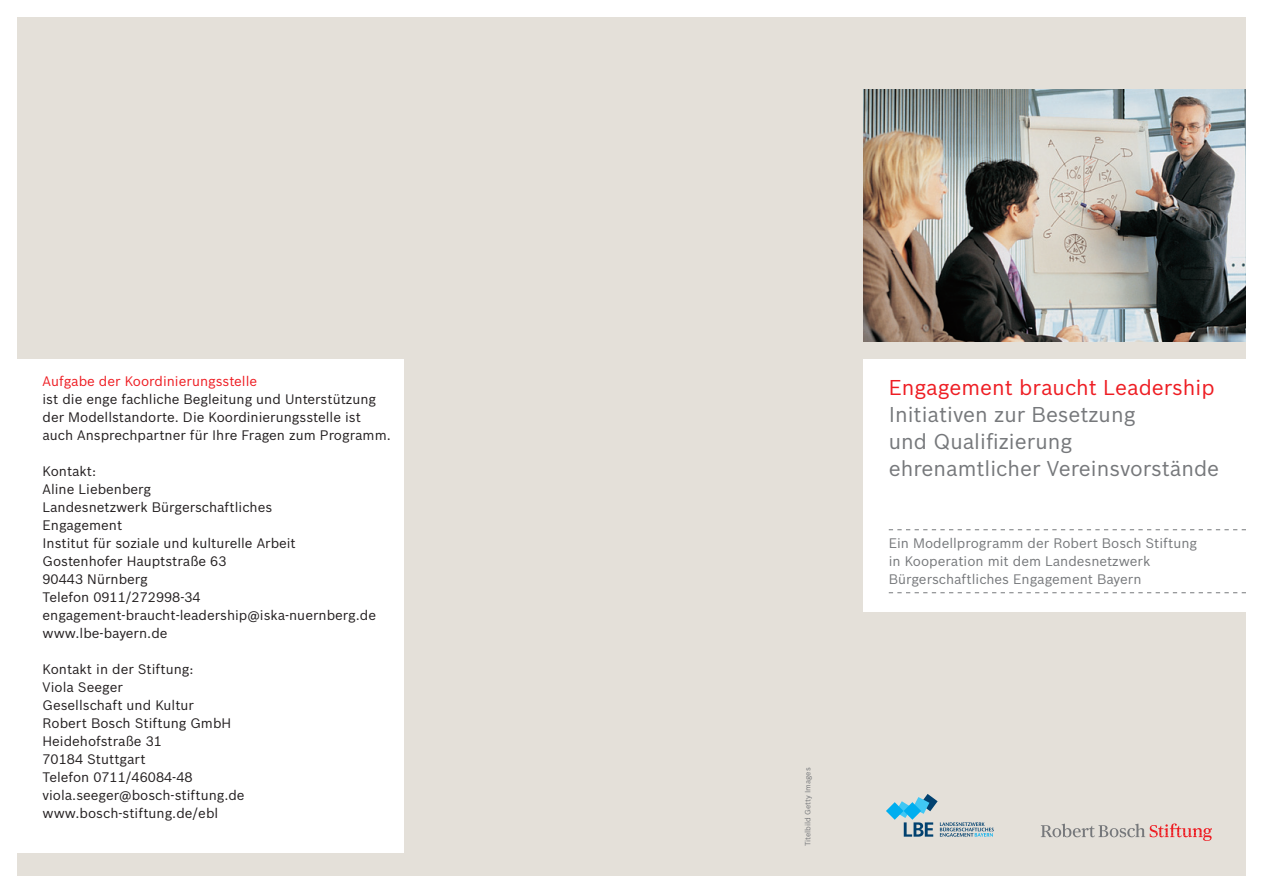
<style>
.page{position:relative;width:1263px;height:893px;background:#fff}
.page>*{position:absolute;margin:0;border:0;box-sizing:border-box;transform-origin:0 0}
.t1{font:21px/27px "Bosch Sans";color:#76787b}
.t2{font:21px "Bosch Sans";color:#ee1d23}
.t3{font:13.5px/18px "Bosch Sans";color:#231f20}
.t4{font:13.5px/18px "Bosch Sans";color:#76787b}
.t5{font:13.5px "Bosch Sans";color:#ee1d23}
.t6{font:7.5px "Bosch Sans";color:#76787b}
</style>
<div class="page">
<div style="left:17px;top:17px;width:1229px;height:859px;background:#e4e0d9"></div>
<div style="left:0;top:359px;width:404px;height:494px;background:#fff"></div>
<div style="left:863px;top:359px;width:400px;height:252px;background:#fff"></div>
<svg style="left:889px;top:592px;width:357px;height:1px"></svg>
<svg style="left:889px;top:529px;width:357px;height:1px"></svg>
<svg style="left:1041px;top:823px;width:171px;height:18px"></svg>
<img style="left:863px;top:89px;width:383px;height:252px">
<svg style="left:886px;top:794px;width:108px;height:43px"></svg>
<p class="t5" style="left:43px;top:373px;width:216px">Aufgabe der Koordinierungsstelle</p>
<p class="t3" style="left:43px;top:390px;width:350px">ist die enge fachliche Begleitung und Unterstützung der Modellstandorte. Die Koordinierungsstelle ist auch Ansprechpartner für Ihre Fragen zum Programm.</p>
<p class="t3" style="left:43px;top:462px;width:335px">Kontakt:<br>Aline Liebenberg<br>Landesnetzwerk Bürgerschaftliches<br>Engagement<br>Institut für soziale und kulturelle Arbeit<br>Gostenhofer Hauptstraße 63<br>90443 Nürnberg<br>Telefon 0911/272998-34 engagement-braucht-leadership@iska-nuernberg.de www.lbe-bayern.de</p>
<p class="t3" style="left:43px;top:660px;width:204px">Kontakt in der Stiftung:<br>Viola Seeger<br>Gesellschaft und Kultur<br>Robert Bosch Stiftung GmbH<br>Heidehofstraße 31<br>70184 Stuttgart<br>Telefon 0711/46084-48 viola.seeger@bosch-stiftung.de www.bosch-stiftung.de/ebl</p>
<p class="t6" style="left:803px;top:846px;width:80px;rotate:-90deg">Titelbild Getty Images</p>
<h1 class="t2" style="left:889px;top:374px;width:327px">Engagement braucht Leadership</h1>
<h1 class="t1" style="left:889px;top:401px;width:332px">Initiativen zur Besetzung<br>und Qualifizierung ehrenamtlicher Vereinsvorstände</h1>
<p class="t4" style="left:889px;top:534px;width:310px">Ein Modellprogramm der Robert Bosch Stiftung in Kooperation mit dem Landesnetzwerk<br>Bürgerschaftliches Engagement Bayern</p>
</div>
